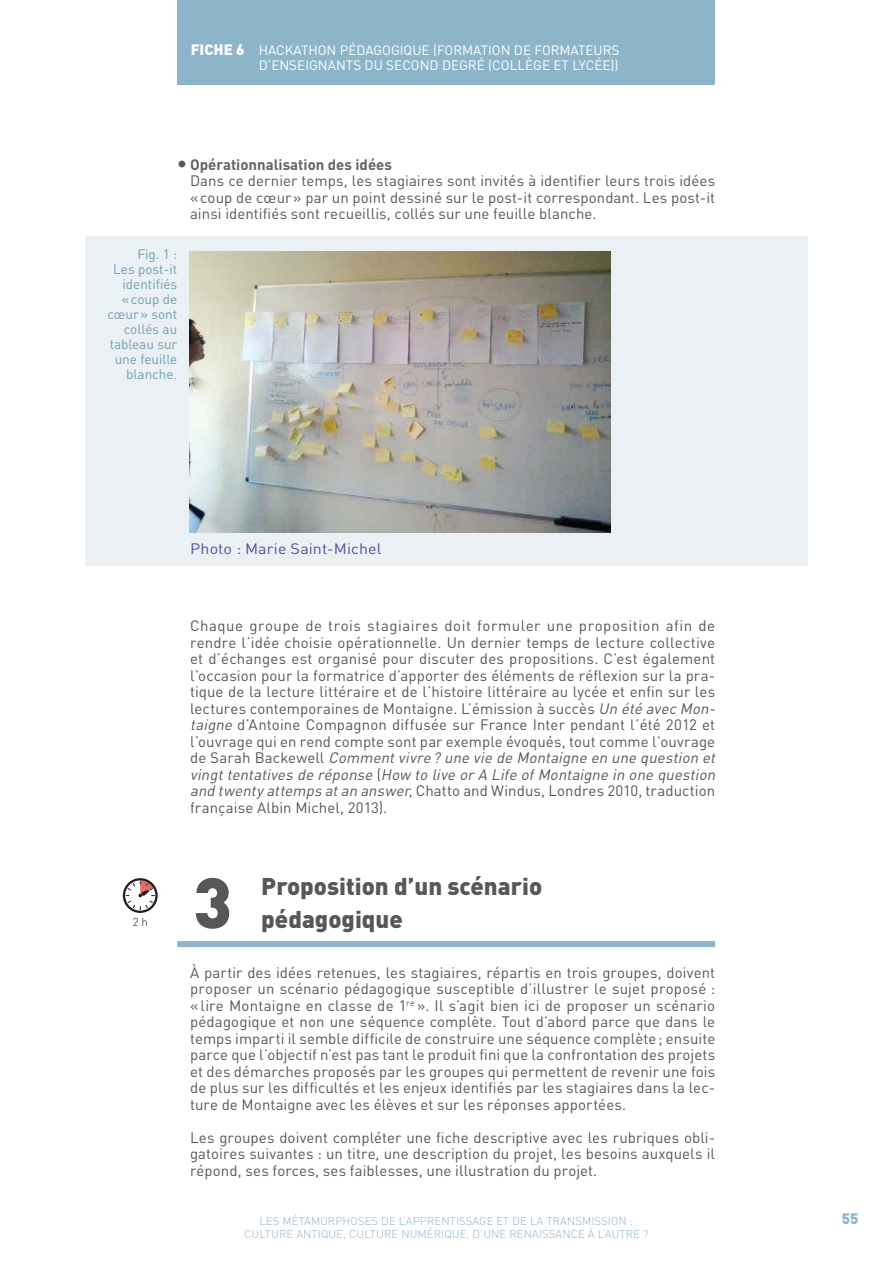
<style>
.page{position:relative;width:893px;height:1263px;background:#fff}
.page>*{position:absolute;margin:0;border:0;box-sizing:border-box;transform-origin:0 0}
.t1{font:900 70.35px "DIN";color:#575757}
.t2{font:900 24px/33px "DIN";color:#575757}
.t3{font:15px/16.5px "DIN";letter-spacing:.01em;color:#575757}
.t4{font:15px "DIN";color:#505399;scale:1.07 1}
.t5{font:900 15px "DIN";color:#8db5c9}
.t6{font:13.5px/15px "DIN";color:#fff;text-align:right}
.t7{font:13.5px/15px "DIN";color:#719eb3;text-align:right}
.t8{font:300 11.4px "DIN";color:#231f20}
.t9{font:300 11.25px "DIN";letter-spacing:.01em;color:#8db5c9}
.s1{font-weight:900;font-size:15px}
.s2{font-weight:900;font-size:21px}
.s3{font-weight:700;color:#636363}
.s4{font-style:italic}
</style>
<div class="page">
<div style="left:177px;top:0;width:538px;height:85px;background:#8db5c9"></div>
<div style="left:177px;top:941px;width:538px;height:6px;background:#8db5c9"></div>
<div style="left:85px;top:236px;width:723px;height:330px;background:#eaf0f4"></div>
<img style="left:190px;top:251px;width:420px;height:282px">
<div style="left:123px;top:878px;width:35px;height:35px;border:2px solid #231f20;border-radius:50%"></div>
<svg style="left:126px;top:880px;width:28px;height:30px"></svg>
<p class="t6" style="left:191px;top:45px;width:430px"><span class="s1">FICHE 6</span> HACKATHON PÉDAGOGIQUE (FORMATION DE FORMATEURS<br>D’ENSEIGNANTS DU SECOND DEGRÉ (COLLÈGE ET LYCÉE))</p>
<p class="t3" style="left:190px;top:158px;width:527px;text-indent:-13px"><span class="s2">•</span> <span class="s3">Opérationnalisation des idées<br></span>Dans ce dernier temps, les stagiaires sont invités à identifier leurs trois idées « coup de cœur » par un point dessiné sur le post-it correspondant. Les post-it ainsi identifiés sont recueillis, collés sur une feuille blanche.</p>
<p class="t7" style="left:108px;top:249px;width:71px">Fig. 1 :<br>Les post-it identifiés<br>« coup de cœur » sont collés au tableau sur une feuille blanche.</p>
<p class="t8" style="left:133px;top:918px;width:17px">2 h</p>
<p class="t4" style="left:190px;top:543px;width:180px">Photo : Marie Saint-Michel</p>
<p class="t3" style="left:190px;top:620px;width:529px">Chaque groupe de trois stagiaires doit formuler une proposition afin de rendre l’idée choisie opérationnelle. Un dernier temps de lecture collective et d’échanges est organisé pour discuter des propositions. C’est également l’occasion pour la formatrice d’apporter des éléments de réflexion sur la pra&shy;tique de la lecture littéraire et de l’histoire littéraire au lycée et enfin sur les lectures contemporaines de Montaigne. L’émission à succès <span class="s4">Un été avec Mon&shy;taigne</span> d’Antoine Compagnon diffusée sur France Inter pendant l’été 2012 et l’ouvrage qui en rend compte sont par exemple évoqués, tout comme l’ouvrage d e S a ra h B a c kewe l l <span class="s4">Comment vivre ? une vie de Montaigne en une question et vingt tentatives de réponse</span> ( <span class="s4">How to live or A Life of Montaigne in one question and twenty attemps at an answer</span>, Chatto and Windus, Londres 2010, traduction française Albin Michel, 2013).</p>
<h1 class="t1" style="left:193px;top:878px;width:41px">3</h1>
<h2 class="t2" style="left:261px;top:872px;width:282px">Proposition d’un scénario pédagogique</h2>
<p class="t3" style="left:190px;top:966px;width:527px;text-align:justify">À partir des idées retenues, les stagiaires, répartis en trois groupes, doivent proposer un scénario pédagogique susceptible d’illustrer le sujet proposé : « lire Montaigne en classe de 1<sup>re</sup> ». Il s’agit bien ici de proposer un scénario pédagogique et non une séquence complète. Tout d’abord parce que dans le temps imparti il semble difficile de construire une séquence complète ; ensuite parce que l’objectif n’est pas tant le produit fini que la confrontation des projets et des démarches proposés par les groupes qui permettent de revenir une fois de plus sur les difficultés et les enjeux identifiés par les stagiaires dans la lec&shy;ture de Montaigne avec les élèves et sur les réponses apportées.</p>
<p class="t3" style="left:190px;top:1131px;width:527px;text-align:justify">Les groupes doivent compléter une fiche descriptive avec les rubriques obli&shy;gatoires suivantes : un titre, une description du projet, les besoins auxquels il répond, ses forces, ses faiblesses, une illustration du projet.</p>
<p class="t9" style="left:259px;top:1217px;width:375px">LES MÉTAMORPHOSES DE L’APPRENTISSAGE ET DE LA TRANSMISSION :</p>
<p class="t5" style="left:842px;top:1213px;width:18px">55</p>
<p class="t9" style="left:244px;top:1230px;width:406px">CULTURE ANTIQUE, CULTURE NUMÉRIQUE, D’UNE RENAISSANCE À L’AUTRE ?</p>
</div>
